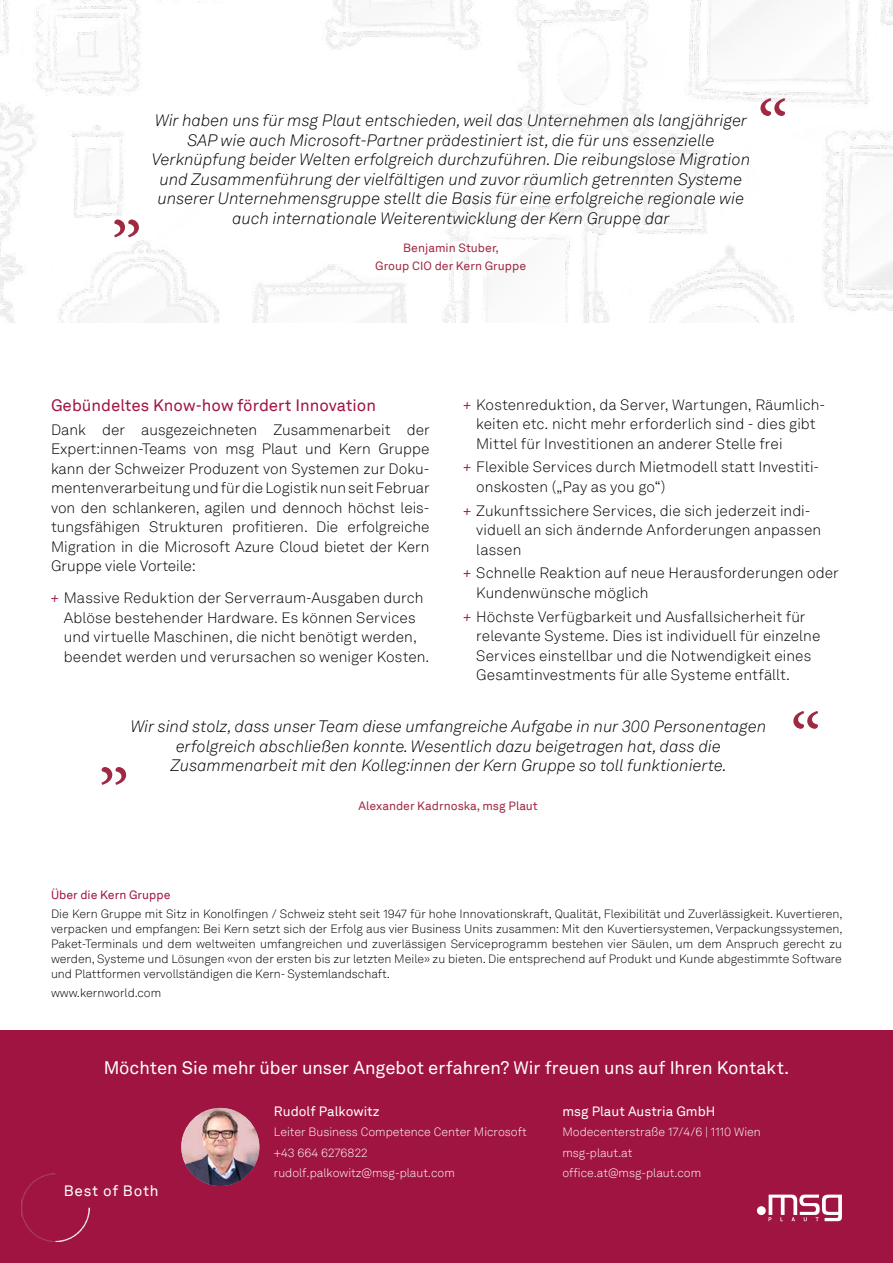
<style>
.page{position:relative;width:893px;height:1263px;background:#fff}
.page>*{position:absolute;margin:0;border:0;box-sizing:border-box;transform-origin:0 0}
.t1{font:75px "Minion Pro";color:#9f2842}
.t2{font:18px "Akkurat LL";letter-spacing:-.005em;color:#fff}
.t3{font:italic 300 16.5px/19.5px "Akkurat LLTT";color:#000;text-align:center}
.t4{font:16.5px "Akkurat LLTT";color:#a01441}
.t5{font:300 15px/19.5px "Akkurat LLTT";letter-spacing:.005em;color:#000}
.t6{font:15px "Akkurat LLTT";letter-spacing:.05em;color:#fff}
.t7{font:13.5px "Akkurat LLTT";color:#fff}
.t8{font:300 12px/15px "Akkurat LLTT";color:#000;text-align:justify}
.t9{font:300 12px/20.5px "Akkurat LLTT";color:#fff}
.t10{font:12px/18px "Akkurat LLTT";color:#9f2842;text-align:center}
.t11{font:12px "Akkurat LLTT";color:#a01441}
.s1{font-family:"Mistral";font-weight:400;color:#a01441}
</style>
<div class="page">
<img style="left:0;top:0;width:893px;height:322px">
<div style="left:0;top:1030px;width:893px;height:233px;background:#a01441"></div>
<img style="left:21px;top:1174px;width:68px;height:68px">
<div style="left:757px;top:1206px;width:9px;height:9px;background:#fff;border-radius:50%"></div>
<svg style="left:769px;top:1194px;width:73px;height:27px"></svg>
<img style="left:181px;top:1108px;width:78px;height:78px;border-radius:39px">
<h1 class="t1" style="left:111px;top:155px;width:34px">„</h1>
<p class="t3" style="left:151px;top:110px;width:600px">Wir haben uns für msg Plaut entschieden, weil das Unternehmen als langjähriger SAP wie auch Microsoft-Partner prädestiniert ist, die für uns essenzielle Verknüpfung beider Welten erfolgreich durchzuführen. Die reibungslose Migration und Zusammenführung der vielfältigen und zuvor räumlich getrennten Systeme unserer Unternehmensgruppe stellt die Basis für eine erfolgreiche regionale wie auch internationale Weiterentwicklung der Kern Gruppe dar</p>
<p class="t10" style="left:375px;top:238px;width:152px">Benjamin Stuber,<br>Group CIO der Kern Gruppe</p>
<h1 class="t1" style="left:789px;top:181px;width:34px;rotate:-180deg">„</h1>
<p class="t4" style="left:51px;top:393px;width:326px">Gebündeltes Know-how fördert Innovation</p>
<p class="t5" style="left:51px;top:419px;width:380px;text-align:justify">Dank der ausgezeichneten Zusammenarbeit der Expert:innen-Teams von msg Plaut und Kern Gruppe kann der Schweizer Produzent von Systemen zur Doku&shy;mentenverarbeitung und für die Logistik nun seit Februar von den schlankeren, agilen und dennoch höchst leis&shy;tungsfähigen Strukturen profitieren. Die erfolgreiche Migration in die Microsoft Azure Cloud bietet der Kern Gruppe viele Vorteile:</p>
<p class="t5" style="left:64px;top:588px;width:367px;text-indent:-13px"><span class="s1">+</span> Massive Reduktion der Serverraum-Ausgaben durch Ablöse bestehender Hardware. Es können Services und virtuelle Maschinen, die nicht benötigt werden, beendet werden und verursachen so weniger Kosten.</p>
<p class="t5" style="left:476px;top:394px;width:350px;text-indent:-13px"><span class="s1">+</span> Kostenreduktion, da Server, Wartungen, Räumlich&shy;keiten etc. nicht mehr erforderlich sind - dies gibt<br>Mittel für Investitionen an anderer Stelle frei</p>
<p class="t5" style="left:476px;top:457px;width:344px;text-indent:-13px"><span class="s1">+</span> Flexible Services durch Mietmodell statt Investiti&shy;onskosten („Pay as you go“)</p>
<p class="t5" style="left:476px;top:500px;width:346px;text-indent:-13px"><span class="s1">+</span> Zukunftssichere Services, die sich jederzeit indi&shy;viduell an sich ändernde Anforderungen anpassen lassen</p>
<p class="t5" style="left:476px;top:563px;width:364px;text-indent:-13px"><span class="s1">+</span> Schnelle Reaktion auf neue Herausforderungen oder<br>Kundenwünsche möglich</p>
<p class="t5" style="left:476px;top:606px;width:346px;text-indent:-13px"><span class="s1">+</span> Höchste Verfügbarkeit und Ausfallsicherheit für relevante Systeme. Dies ist individuell für einzelne Services einstellbar und die Notwendigkeit eines Gesamtinvestments für alle Systeme entfällt.</p>
<p class="t3" style="left:130px;top:716px;width:637px">Wir sind stolz, dass unser Team diese umfangreiche Aufgabe in nur 300 Personentagen erfolgreich abschließen konnte. Wesentlich dazu beigetragen hat, dass die<br>Zusammenarbeit mit den Kolleg:innen der Kern Gruppe so toll funktionierte.</p>
<p class="t10" style="left:359px;top:796px;width:181px">Alexander Kadrnoska, msg Plaut</p>
<h1 class="t1" style="left:98px;top:702px;width:34px">„</h1>
<h1 class="t1" style="left:822px;top:794px;width:34px;rotate:-180deg">„</h1>
<p class="t11" style="left:51px;top:886px;width:121px">Über die Kern Gruppe</p>
<p class="t8" style="left:51px;top:906px;width:793px">Die Kern Gruppe mit Sitz in Konolfingen / Schweiz steht seit 1947 für hohe Innovationskraft, Qualität, Flexibilität und Zuverlässigkeit. Kuvertieren, verpacken und empfangen: Bei Kern setzt sich der Erfolg aus vier Business Units zusammen: Mit den Kuvertiersystemen, Verpackungssystemen, Paket-Terminals und dem weltweiten umfangreichen und zuverlässigen Serviceprogramm bestehen vier Säulen, um dem Anspruch gerecht zu werden, Systeme und Lösungen «von der ersten bis zur letzten Meile» zu bieten. Die entsprechend auf Produkt und Kunde abgestimmte Software und Plattformen vervollständigen die Kern- Systemlandschaft.</p>
<p class="t8" style="left:51px;top:985px;width:112px">www.kernworld.com</p>
<p class="t2" style="left:104px;top:1054px;width:687px">Möchten Sie mehr über unser Angebot erfahren? Wir freuen uns auf Ihren Kontakt.</p>
<p class="t6" style="left:64px;top:1179px;width:96px">Best of Both</p>
<p class="t7" style="left:274px;top:1101px;width:107px">Rudolf Palkowitz</p>
<p class="t9" style="left:274px;top:1122px;width:254px">Leiter Business Competence Center Microsoft +43 664 6276822 rudolf.palkowitz@msg-plaut.com</p>
<p class="t7" style="left:562px;top:1101px;width:155px">msg Plaut Austria GmbH</p>
<p class="t9" style="left:562px;top:1122px;width:200px">Modecenterstraße 17/4/6 | 1110 Wien msg-plaut.at office.at@msg-plaut.com</p>
</div>
